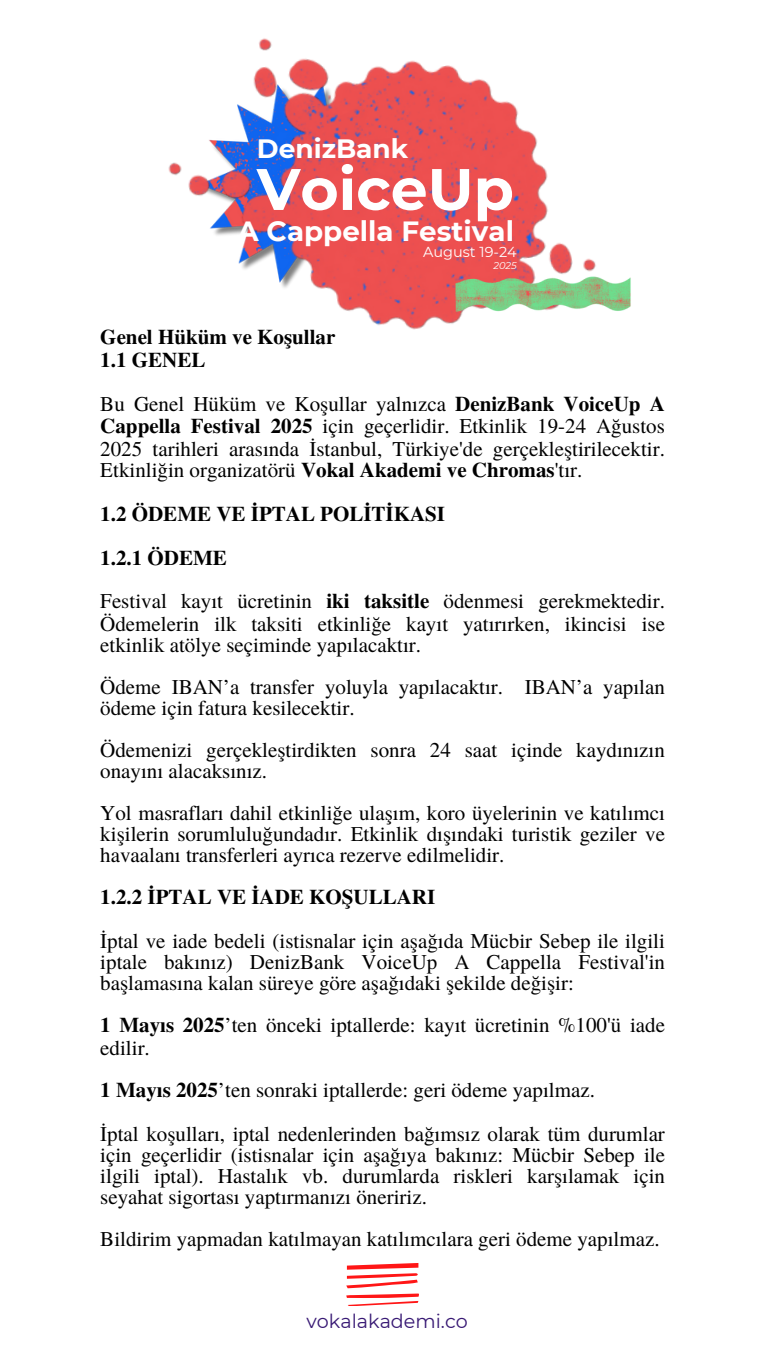
<style>
.page{position:relative;width:765px;height:1362px;background:#fff}
.page>*{position:absolute;margin:0;border:0;box-sizing:border-box;transform-origin:0 0}
.t1{font:700 58.5px "Montserrat";color:#fff}
.t2{font:700 27.6px "Montserrat";color:#fff}
.t3{font:700 26.4px "Montserrat";color:#fff}
.t4{font:21px/21px "Te X Gyre Termes";color:#000}
.t5{font:700 21px/43.8px "Te X Gyre Termes";color:#000}
.t6{font:19.2px "Montserrat";color:#381974}
.t7{font:14.4px "Montserrat";color:#fff}
.t8{font:italic 9.9px "Montserrat";color:#fff}
.s1{font-weight:700}
.s2{font-weight:400}
</style>
<div class="page">
<svg style="left:346px;top:1263px;width:72px;height:42px"></svg>
<img style="left:168px;top:38px;width:380px;height:292px">
<img style="left:448px;top:206px;width:183px;height:124px">
<p class="t3" style="left:257px;top:132px;width:153px">DenizBank</p>
<h1 class="t1" style="left:257px;top:153px;width:259px">VoiceUp</h1>
<h2 class="t2" style="left:238px;top:214px;width:278px">A Cappella Festival</h2>
<p class="t7" style="left:423px;top:243px;width:95px">August 19-24</p>
<p class="t8" style="left:493px;top:259px;width:25px">2025</p>
<p class="t5" style="left:100px;top:324px;width:237px;line-height:22.8px">Genel Hüküm ve Koşullar<br>1.1 GENEL</p>
<p class="t4" style="left:100px;top:391px;width:566px;line-height:22.2px;text-align:justify">Bu Genel Hüküm ve Koşullar yalnızca <span class="s1">DenizBank VoiceUp A Cappella Festival 2025</span> için geçerlidir. Etkinlik 19-24 Ağustos 2025 tarihleri arasında İstanbul, Türkiye'de gerçekleştirilecektir.<br>Etkinliğin organizatörü <span class="s1">Vokal Akademi ve Chromas</span>'tır.</p>
<p class="t5" style="left:100px;top:491px;width:566px">1.2 ÖDEME VE İPTAL POLİTİKASI<br>1.2.1 ÖDEME<br><span class="s2">Festival kayıt ücretinin</span> iki taksitle <span class="s2">ödenmesi gerekmektedir.</span></p>
<p class="t4" style="left:100px;top:612px;width:566px">Ödemelerin ilk taksiti etkinliğe kayıt yatırırken, ikincisi ise etkinlik atölye seçiminde yapılacaktır.</p>
<p class="t4" style="left:100px;top:675px;width:566px">Ödeme IBAN’a transfer yoluyla yapılacaktır. IBAN’a yapılan ödeme için fatura kesilecektir.</p>
<p class="t4" style="left:100px;top:738px;width:566px">Ödemenizi gerçekleştirdikten sonra 24 saat içinde kaydınızın onayını alacaksınız.</p>
<p class="t4" style="left:100px;top:801px;width:566px;text-align:justify">Yol masrafları dahil etkinliğe ulaşım, koro üyelerinin ve katılımcı kişilerin sorumluluğundadır. Etkinlik dışındaki turistik geziler ve havaalanı transferleri ayrıca rezerve edilmelidir.</p>
<p class="t5" style="left:100px;top:874px;width:336px">1.2.2 İPTAL VE İADE KOŞULLARI</p>
<p class="t4" style="left:100px;top:929px;width:566px;text-align:justify">İptal ve iade bedeli (istisnalar için aşağıda Mücbir Sebep ile ilgili iptale bakınız) DenizBank VoiceUp A Cappella Festival'in başlamasına kalan süreye göre aşağıdaki şekilde değişir:</p>
<p class="t4" style="left:100px;top:1012px;width:566px;line-height:22.8px"><span class="s1">1 Mayıs 2025</span>’ten önceki iptallerde: kayıt ücretinin %100'ü iade edilir.</p>
<p class="t4" style="left:100px;top:1066px;width:566px;line-height:43.8px"><span class="s1">1 Mayıs 2025</span>’ten sonraki iptallerde: geri ödeme yapılmaz.<br>İptal koşulları, iptal nedenlerinden bağımsız olarak tüm durumlar</p>
<p class="t4" style="left:100px;top:1143px;width:566px;text-align:justify">için geçerlidir (istisnalar için aşağıya bakınız: Mücbir Sebep ile ilgili iptal). Hastalık vb. durumlarda riskleri karşılamak için seyahat sigortası yaptırmanızı öneririz.</p>
<p class="t4" style="left:100px;top:1227px;width:561px">Bildirim yapmadan katılmayan katılımcılara geri ödeme yapılmaz.</p>
<p class="t6" style="left:307px;top:1309px;width:163px">vokalakademi.co</p>
</div>
